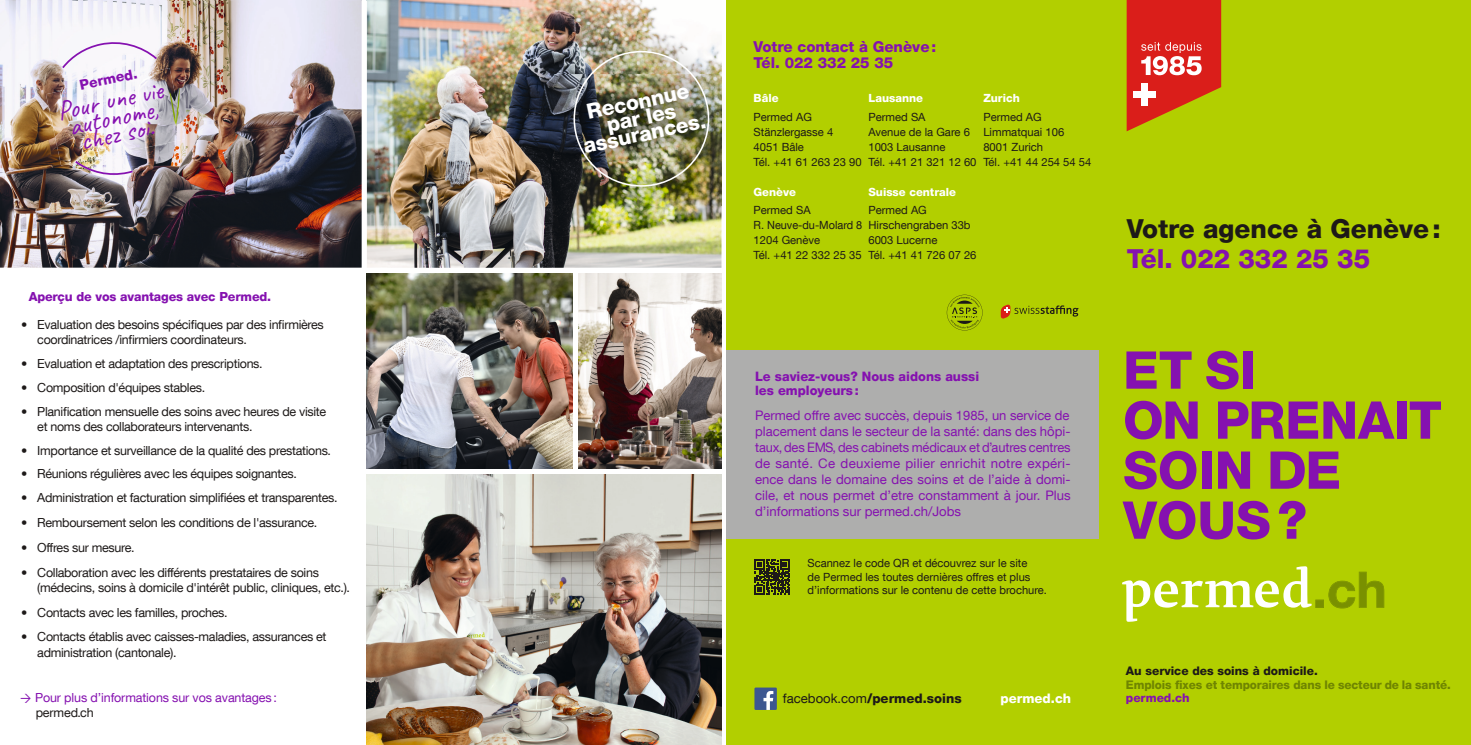
<style>
.page{position:relative;width:1471px;height:745px;background:#fff}
.page>*{position:absolute;margin:0;border:0;box-sizing:border-box;transform-origin:0 0}
.t1{font:800 52.12px/50px "Helvetica Neue LT Com";color:#8511b0}
.t2{font:700 49.88px "Helvetica Neue LT Com";color:#799000}
.t3{font:26.88px "Caveat";color:#8511b0}
.t4{font:800 26.12px "Helvetica Neue LT Com";color:#1d1918}
.t5{font:800 26.12px "Helvetica Neue LT Com";color:#8511b0}
.t6{font:800 20.88px/16.2px "Helvetica Neue LT Com";color:#fff;text-align:center}
.t7{font:800 15px/16.2px "Helvetica Neue LT Com";color:#8511b0}
.t8{font:800 13.88px "Helvetica Neue LT Com";color:#8511b0}
.t9{font:13.12px/16px "Helvetica Neue LT Com";color:#8511b0;text-align:justify}
.t10{font:800 13.12px "Helvetica Neue LT Com";color:#1d1918}
.t11{font:800 13.12px "Helvetica Neue LT Com";color:#fff}
.t12{font:800 13px/13.8px "Helvetica Neue LT Com";color:#8511b0}
.t13{font:12.5px/15px "Helvetica Neue LT Com";letter-spacing:-.025em;color:#1d1918}
.t14{font:12.5px "Helvetica Neue LT Com";letter-spacing:-.01em;color:#8511b0}
.t15{font:800 12.5px "Helvetica Neue LT Com";letter-spacing:-.01em;color:#8511b0}
.t16{font:800 11.88px "Helvetica Neue LT Com";letter-spacing:-.01em;color:#6f8500}
.t17{font:800 11.88px "Helvetica Neue LT Com";color:#1d1918}
.t18{font:800 11.88px "Helvetica Neue LT Com";color:#8511b0}
.t19{font:11.25px/15px "Helvetica Neue LT Com";color:#1d1918}
.t20{font:800 11.25px "Helvetica Neue LT Com";color:#fff}
.s1{font-weight:400}
</style>
<div class="page">
<div style="left:1099px;top:0;width:371px;height:745px;background:#b2cf00"></div>
<div style="left:726px;top:0;width:373px;height:745px;background:#b2cf00"></div>
<svg style="left:1122px;top:566px;width:262px;height:56px"></svg>
<div style="left:754px;top:687px;width:23px;height:23px;background:#3d5790"></div>
<svg style="left:763px;top:691px;width:10px;height:19px"></svg>
<svg style="left:754px;top:559px;width:35px;height:35px"></svg>
<img style="left:367px;top:0;width:354px;height:268px">
<img style="left:367px;top:474px;width:354px;height:271px">
<img style="left:367px;top:273px;width:206px;height:196px">
<img style="left:578px;top:273px;width:143px;height:195px">
<svg style="left:946px;top:295px;width:36px;height:35px"></svg>
<svg style="left:1000px;top:305px;width:78px;height:13px"></svg>
<div style="left:726px;top:349px;width:373px;height:189px;background:#aeaead"></div>
<img style="left:0;top:0;width:362px;height:268px">
<img style="left:46px;top:79px;width:69px;height:54px">
<img style="left:115px;top:68px;width:68px;height:65px">
<img style="left:54px;top:133px;width:131px;height:32px">
<svg style="left:75px;top:161px;width:58px;height:16px"></svg>
<svg style="left:60px;top:40px;width:99px;height:30px"></svg>
<img style="left:554px;top:31px;width:168px;height:175px">
<svg style="left:1126px;top:0;width:95px;height:131px"></svg>
<p class="t8" style="left:78px;top:77px;width:60px;rotate:-12deg">Permed.</p>
<h3 class="t3" style="left:54px;top:95px;width:109px;rotate:-12deg">Pour une vie</h3>
<h3 class="t3" style="left:66px;top:110px;width:92px;rotate:-12deg">autonome,</h3>
<h3 class="t3" style="left:77px;top:125px;width:76px;rotate:-12deg">chez soi.</h3>
<p class="t15" style="left:29px;top:289px;width:244px">Aperçu de vos avantages avec Permed.</p>
<p class="t13" style="left:37px;top:317px;width:288px;text-indent:-16px">• Evaluation des besoins spécifiques par des infirmières coordinatrices /infirmiers coordinateurs.</p>
<p class="t13" style="left:21px;top:356px;width:243px">• Evaluation et adaptation des prescriptions.</p>
<p class="t13" style="left:21px;top:380px;width:186px">• Composition d'équipes stables.</p>
<p class="t13" style="left:37px;top:403px;width:290px;text-indent:-16px">• Planification mensuelle des soins avec heures de visite et noms des collaborateurs intervenants.</p>
<p class="t13" style="left:21px;top:442px;width:311px">• Importance et surveillance de la qualité des prestations.</p>
<p class="t13" style="left:21px;top:466px;width:277px">• Réunions régulières avec les équipes soignantes.</p>
<p class="t13" style="left:21px;top:490px;width:318px">• Administration et facturation simplifiées et transparentes.</p>
<p class="t13" style="left:21px;top:514px;width:298px">• Remboursement selon les conditions de l'assurance.</p>
<p class="t13" style="left:21px;top:539px;width:115px">• Offres sur mesure.</p>
<p class="t13" style="left:37px;top:564px;width:314px;text-indent:-16px">• Collaboration avec les différents prestataires de soins (médecins, soins à domicile d'intérêt public, cliniques, etc.).</p>
<p class="t13" style="left:21px;top:604px;width:208px">• Contacts avec les familles, proches.</p>
<p class="t13" style="left:37px;top:629px;width:291px;text-indent:-16px">• Contacts établis avec caisses-maladies, assurances et administration (cantonale).</p>
<p class="t14" style="left:35px;top:690px;width:243px">Pour plus d’informations sur vos avantages :</p>
<p class="t13" style="left:36px;top:705px;width:59px">permed.ch</p>
<h3 class="t6" style="left:575px;top:106px;width:126px;rotate:-12deg">Reconnue par les assurances.</h3>
<p class="t7" style="left:753px;top:39px;width:184px">Votre contact à Genève :<br>Tél. 022 332 25 35</p>
<p class="t20" style="left:868px;top:91px;width:56px">Lausanne</p>
<p class="t19" style="left:868px;top:109px;width:110px">Permed SA<br>Avenue de la Gare 6<br>1003 Lausanne<br>Tél. +41 21 321 12 60</p>
<p class="t20" style="left:868px;top:185px;width:89px">Suisse centrale</p>
<p class="t19" style="left:868px;top:202px;width:110px">Permed AG<br>Hirschengraben 33b<br>6003 Lucerne<br>Tél. +41 41 726 07 26</p>
<p class="t20" style="left:753px;top:91px;width:26px">Bâle</p>
<p class="t19" style="left:753px;top:109px;width:110px">Permed AG<br>Stänzlergasse 4<br>4051 Bâle<br>Tél. +41 61 263 23 90</p>
<p class="t20" style="left:753px;top:185px;width:44px">Genève</p>
<p class="t19" style="left:753px;top:202px;width:110px">Permed SA<br>R. Neuve-du-Molard 8<br>1204 Genève<br>Tél. +41 22 332 25 35</p>
<p class="t20" style="left:983px;top:91px;width:38px">Zurich</p>
<p class="t19" style="left:983px;top:109px;width:110px">Permed AG<br>Limmatquai 106<br>8001 Zurich<br>Tél. +41 44 254 54 54</p>
<h3 class="t4" style="left:1126px;top:213px;width:315px">Votre agence à Genève :</h3>
<h3 class="t5" style="left:1126px;top:243px;width:245px">Tél. 022 332 25 35</h3>
<p class="t12" style="left:755px;top:370px;width:225px">Le saviez-vous? Nous aidons aussi les employeurs :</p>
<p class="t9" style="left:755px;top:407px;width:317px">Permed offre avec succès, depuis 1985, un service de placement dans le secteur de la santé: dans des hôpi&shy;taux, des EMS, des cabinets médicaux et d’autres centres de santé. Ce deuxieme pilier enrichit notre expéri&shy;ence dans le domaine des soins et de l’aide à domi&shy;cile, et nous permet d’etre constamment à jour. Plus d’informations sur permed.ch/Jobs</p>
<p class="t19" style="left:807px;top:556px;width:241px;line-height:13.5px">Scannez le code QR et découvrez sur le site<br>de Permed les toutes dernières offres et plus d’informations sur le contenu de cette brochure.</p>
<p class="t10" style="left:783px;top:691px;width:180px"><span class="s1">facebook.com</span>/permed.soins</p>
<p class="t11" style="left:1000px;top:691px;width:72px">permed.ch</p>
<h1 class="t1" style="left:1123px;top:345px;width:320px">ET SI<br>ON PRENAIT<br>SOIN DE<br>VOUS ?</h1>
<h2 class="t2" style="left:1312px;top:558px;width:76px">.ch</h2>
<p class="t17" style="left:1125px;top:663px;width:193px">Au service des soins à domicile.</p>
<p class="t16" style="left:1125px;top:677px;width:326px">Emplois fixes et temporaires dans le secteur de la santé.</p>
<p class="t18" style="left:1125px;top:691px;width:65px">permed.ch</p>
</div>
